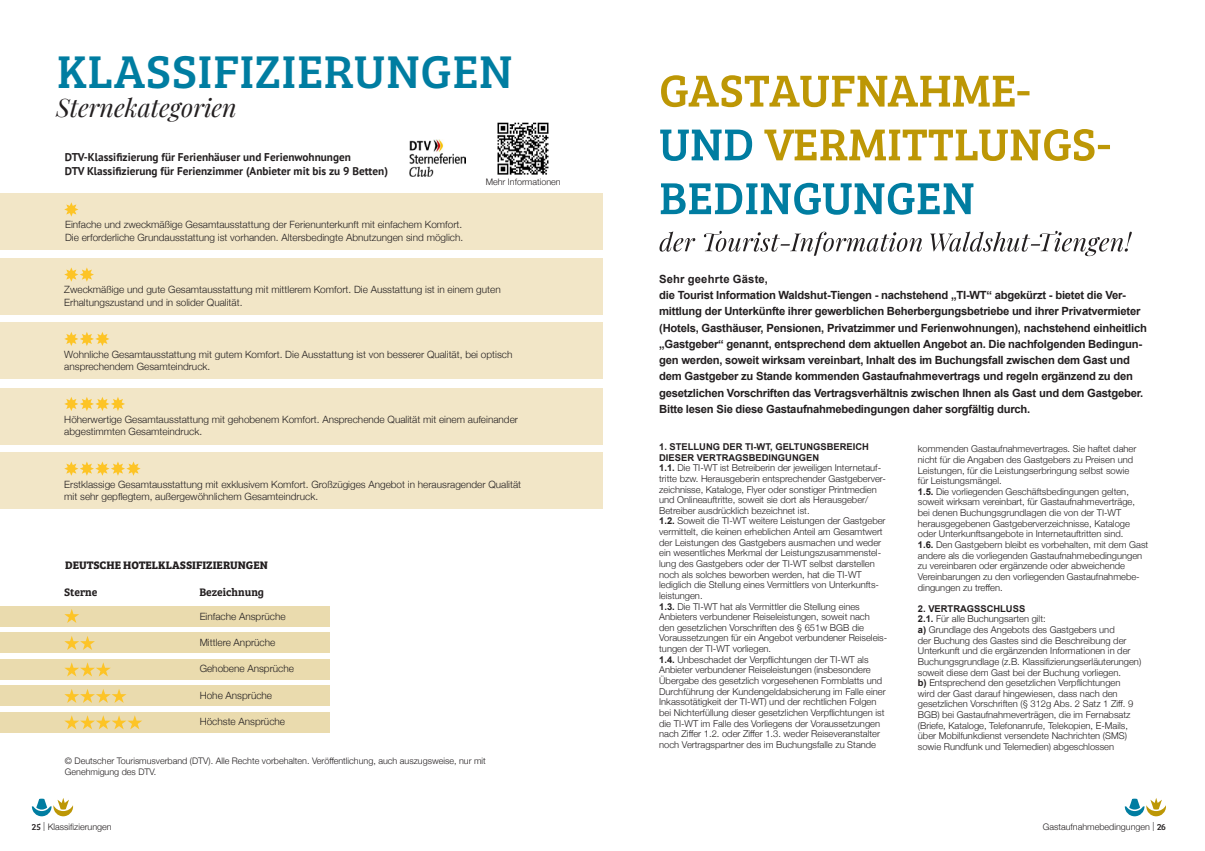
<style>
.page{position:relative;width:1205px;height:851px;background:#fff}
.page>*{position:absolute;margin:0;border:0;box-sizing:border-box;transform-origin:0 0}
.Headline{font:47.38px "Bree Serif";letter-spacing:.01em;color:#007da1}
.t1{font:italic 25px "Playfair Display";color:#231f20}
.Subtext{font:700 11.25px/16.2px "Arial";letter-spacing:-.02em;color:#231f20}
.Unterüberschrift{font:700 11.25px "PT Sans";color:#231f20}
.t2{font:700 11.25px "Bree Serif";color:#231f20}
.Unterüberschrift-2{font:11.25px "Bree Serif Sb";color:#231f20}
.Unterüberschrift-3{font:300 10px/12.5px "Helvetica Neue";color:#231f20}
.Fließtext_9pt{font:300 9.38px/10.6px "Helvetica Neue";color:#231f20}
.Fließtext_9pt-2{font:700 9.38px/10.6px "Arial";color:#231f20}
.Seitenzahl_Links{font:300 9px "Helvetica Neue";color:#231f20}
.Seitenzahl_Rechts{font:300 9px "Helvetica Neue";color:#231f20}
.t3{font:5.38px "Roboto Condensed";color:#000}
.t4{font:4.5px "Roboto Condensed";color:#000}
.s1{font-family:"Bree Serif";font-weight:400}
.s2{font-family:"Arial";font-weight:700}
</style>
<div class="page">
<div style="left:0;top:606px;width:330px;height:20px;background:#eadbae"></div>
<div style="left:0;top:712px;width:330px;height:20px;background:#eadbae"></div>
<div style="left:0;top:659px;width:330px;height:20px;background:#eadbae"></div>
<div style="left:0;top:632px;width:330px;height:21px;background:#eadbae"></div>
<div style="left:0;top:685px;width:330px;height:20px;background:#eadbae"></div>
<div style="left:0;top:193px;width:602px;height:57px;background:#f2e6c7"></div>
<div style="left:0;top:388px;width:602px;height:56px;background:#f2e6c7"></div>
<div style="left:0;top:258px;width:602px;height:56px;background:#f2e6c7"></div>
<div style="left:0;top:452px;width:602px;height:57px;background:#f2e6c7"></div>
<div style="left:0;top:323px;width:602px;height:56px;background:#f2e6c7"></div>
<svg style="left:32px;top:798px;width:41px;height:18px"></svg>
<img style="left:409px;top:140px;width:57px;height:37px">
<svg style="left:64px;top:609px;width:15px;height:14px"></svg>
<svg style="left:64px;top:636px;width:31px;height:14px"></svg>
<svg style="left:64px;top:662px;width:47px;height:14px"></svg>
<svg style="left:64px;top:689px;width:62px;height:13px"></svg>
<svg style="left:64px;top:715px;width:78px;height:14px"></svg>
<img style="left:497px;top:122px;width:52px;height:53px">
<svg style="left:659px;top:231px;width:473px;height:25px"></svg>
<svg style="left:661px;top:183px;width:312px;height:32px"></svg>
<svg style="left:764px;top:129px;width:346px;height:32px"></svg>
<svg style="left:660px;top:129px;width:92px;height:32px"></svg>
<svg style="left:661px;top:75px;width:368px;height:32px"></svg>
<svg style="left:64px;top:202px;width:14px;height:14px"></svg>
<svg style="left:64px;top:267px;width:30px;height:15px"></svg>
<svg style="left:64px;top:332px;width:45px;height:14px"></svg>
<svg style="left:64px;top:461px;width:77px;height:14px"></svg>
<svg style="left:64px;top:397px;width:61px;height:14px"></svg>
<svg style="left:1125px;top:798px;width:41px;height:18px"></svg>
<p class="Headline" style="left:57px;top:36px;width:458px">KLASSIFIZIERUNGEN</p>
<p class="t1" style="left:56px;top:88px;width:182px">Sternekategorien</p>
<p class="Unterüberschrift" style="left:65px;top:150px;width:288px">DTV-Klassifizierung für Ferienhäuser und Ferienwohnungen</p>
<p class="Unterüberschrift" style="left:65px;top:164px;width:325px">DTV Klassifizierung für Ferienzimmer (Anbieter mit bis zu 9 Betten)</p>
<p class="Unterüberschrift-3" style="left:65px;top:218px;width:400px">Einfache und zweckmäßige Gesamtausstattung der Ferienunterkunft mit einfachem Komfort.<br>Die erforderliche Grundausstattung ist vorhanden. Altersbedingte Abnutzungen sind möglich.</p>
<p class="t3" style="left:244px;top:222px;width:191px">erforderliche Grundausstattung ist vorhanden. Altersbedingte Abnutzungen sind möglich.</p>
<p class="Seitenzahl_Links" style="left:486px;top:175px;width:76px">Mehr Informationen</p>
<p class="Unterüberschrift-3" style="left:64px;top:283px;width:438px">Zweckmäßige und gute Gesamtausstattung mit mittlerem Komfort. Die Ausstattung ist in einem guten<br>Erhaltungszustand und in solider Qualität.</p>
<p class="Unterüberschrift-3" style="left:64px;top:347px;width:449px">Wohnliche Gesamtausstattung mit gutem Komfort. Die Ausstattung ist von besserer Qualität, bei optisch ansprechendem Gesamteindruck.</p>
<p class="t3" style="left:244px;top:413px;width:179px">herausragender Qualität mit sehr gepflegtem, außergewöhnlichem Gesamteindruck.</p>
<p class="Unterüberschrift-3" style="left:64px;top:412px;width:455px">Höherwertige Gesamtausstattung mit gehobenem Komfort. Ansprechende Qualität mit einem aufeinander abgestimmten Gesamteindruck.</p>
<p class="Unterüberschrift-3" style="left:64px;top:477px;width:458px">Erstklassige Gesamtausstattung mit exklusivem Komfort. Großzügiges Angebot in herausragender Qualität mit sehr gepflegtem, außergewöhnlichem Gesamteindruck.</p>
<p class="t4" style="left:244px;top:482px;width:196px">© Deutscher Tourismusverband (DTV). Alle Rechte vorbehalten. Veröffentlichung, auch auszugsweise, nur mit</p>
<p class="t2" style="left:65px;top:556px;width:204px">DEUTSCHE HOTELKLASSIFIZIERUNGEN</p>
<p class="Unterüberschrift-2" style="left:64px;top:583px;width:35px">Sterne</p>
<p class="Unterüberschrift-2" style="left:199px;top:583px;width:66px">Bezeichnung</p>
<p class="Unterüberschrift-3" style="left:200px;top:609px;width:87px">Einfache Ansprüche</p>
<p class="Unterüberschrift-3" style="left:200px;top:635px;width:77px">Mittlere Anprüche</p>
<p class="Unterüberschrift-3" style="left:200px;top:661px;width:96px">Gehobene Ansprüche</p>
<p class="Unterüberschrift-3" style="left:200px;top:688px;width:74px">Hohe Ansprüche</p>
<p class="Unterüberschrift-3" style="left:200px;top:714px;width:87px">Höchste Ansprüche</p>
<p class="Seitenzahl_Links" style="left:65px;top:753px;width:422px">© Deutscher Tourismusverband (DTV). Alle Rechte vorbehalten. Veröffentlichung, auch auszugsweise, nur mit</p>
<p class="Seitenzahl_Links" style="left:65px;top:764px;width:93px">Genehmigung des DTV.</p>
<p class="Seitenzahl_Links" style="left:32px;top:819px;width:81px"><span class="s1">25</span> | Klassifizierungen</p>
<p class="Subtext" style="left:659px;top:271px;width:489px">Sehr geehrte Gäste,<br>die Tourist Information Waldshut-Tiengen - nachstehend „TI-WT“ abgekürzt - bietet die Ver&shy;mittlung der Unterkünfte ihrer gewerblichen Beherbergungsbetriebe und ihrer Privatvermieter (Hotels, Gasthäuser, Pensionen, Privatzimmer und Ferienwohnungen), nachstehend einheitlich „Gastgeber“ genannt, entsprechend dem aktuellen Angebot an. Die nachfolgenden Bedingun&shy;gen werden, soweit wirksam vereinbart, Inhalt des im Buchungsfall zwischen dem Gast und dem Gastgeber zu Stande kommenden Gastaufnahmevertrags und regeln ergänzend zu den gesetzlichen Vorschriften das Vertragsverhältnis zwischen Ihnen als Gast und dem Gastgeber.<br>Bitte lesen Sie diese Gastaufnahmebedingungen daher sorgfältig durch.</p>
<p class="Fließtext_9pt-2" style="left:659px;top:441px;width:211px">1. STELLUNG DER TI-WT, GELTUNGSBEREICH<br>DIESER VERTRAGSBEDINGUNGEN</p>
<p class="Fließtext_9pt" style="left:659px;top:462px;width:228px"><span class="s2">1.1.</span> Die TI-WT ist Betreiberin der jeweiligen Internetauf&shy;tritte bzw. Herausgeberin entsprechender Gastgeberver&shy;zeichnisse, Kataloge, Flyer oder sonstiger Printmedien und Onlineauftritte, soweit sie dort als Herausgeber/ Betreiber ausdrücklich bezeichnet ist.</p>
<p class="Fließtext_9pt" style="left:659px;top:515px;width:228px"><span class="s2">1.2.</span> Soweit die TI-WT weitere Leistungen der Gastgeber vermittelt, die keinen erheblichen Anteil am Gesamtwert der Leistungen des Gastgebers ausmachen und weder ein wesentliches Merkmal der Leistungszusammenstel&shy;lung des Gastgebers oder der TI-WT selbst darstellen noch als solches beworben werden, hat die TI-WT lediglich die Stellung eines Vermittlers von Unterkunfts&shy;leistungen.</p>
<p class="Fließtext_9pt" style="left:659px;top:600px;width:202px"><span class="s2">1.3.</span> Die TI-WT hat als Vermittler die Stellung eines</p>
<p class="Fließtext_9pt" style="left:659px;top:610px;width:212px">Anbieters verbundener Reiseleistungen, soweit nach</p>
<p class="Fließtext_9pt" style="left:659px;top:621px;width:230px">den gesetzlichen Vorschriften des § 651w BGB die<br>Voraussetzungen für ein Angebot verbundener Reiseleis&shy;tungen der TI-WT vorliegen.</p>
<p class="Fließtext_9pt" style="left:659px;top:653px;width:228px"><span class="s2">1.4.</span> Unbeschadet der Verpflichtungen der TI-WT als Anbieter verbundener Reiseleistungen (insbesondere Übergabe des gesetzlich vorgesehenen Formblatts und Durchführung der Kundengeldabsicherung im Falle einer Inkassotätigkeit der TI-WT) und der rechtlichen Folgen bei Nichterfüllung dieser gesetzlichen Verpflichtungen ist die TI-WT im Falle des Vorliegens der Voraussetzungen nach Ziffer 1.2. oder Ziffer 1.3. weder Reiseveranstalter noch Vertragspartner des im Buchungsfalle zu Stande</p>
<p class="Fließtext_9pt" style="left:918px;top:443px;width:220px">kommenden Gastaufnahmevertrages. Sie haftet daher nicht für die Angaben des Gastgebers zu Preisen und<br>Leistungen, für die Leistungserbringung selbst sowie</p>
<p class="Fließtext_9pt" style="left:918px;top:475px;width:85px">für Leistungsmängel.</p>
<p class="Fließtext_9pt" style="left:918px;top:485px;width:219px"><span class="s2">1.5.</span> Die vorliegenden Geschäftsbedingungen gelten, soweit wirksam vereinbart, für Gastaufnahmeverträge, bei denen Buchungsgrundlagen die von der TI-WT</p>
<p class="Fließtext_9pt" style="left:918px;top:517px;width:214px">herausgegebenen Gastgeberverzeichnisse, Kataloge</p>
<p class="Fließtext_9pt" style="left:918px;top:528px;width:207px">oder Unterkunftsangebote in Internetauftritten sind.</p>
<p class="Fließtext_9pt" style="left:918px;top:538px;width:232px"><span class="s2">1.6.</span> Den Gastgebern bleibt es vorbehalten, mit dem Gast andere als die vorliegenden Gastaufnahmebedingungen zu vereinbaren oder ergänzende oder abweichende Vereinbarungen zu den vorliegenden Gastaufnahmebe&shy;dingungen zu treffen.</p>
<p class="Fließtext_9pt-2" style="left:918px;top:603px;width:109px">2. VERTRAGSSCHLUSS</p>
<p class="Fließtext_9pt" style="left:918px;top:613px;width:129px"><span class="s2">2.1.</span> Für alle Buchungsarten gilt:</p>
<p class="Fließtext_9pt" style="left:918px;top:623px;width:225px"><span class="s2">a)</span> Grundlage des Angebots des Gastgebers und<br>der Buchung des Gastes sind die Beschreibung der Unterkunft und die ergänzenden Informationen in der Buchungsgrundlage (z.B. Klassifizierungserläuterungen) soweit diese dem Gast bei der Buchung vorliegen.</p>
<p class="Fließtext_9pt" style="left:918px;top:676px;width:204px"><span class="s2">b)</span> Entsprechend den gesetzlichen Verpflichtungen</p>
<p class="Fließtext_9pt" style="left:918px;top:687px;width:201px">wird der Gast darauf hingewiesen, dass nach den</p>
<p class="Fließtext_9pt" style="left:918px;top:698px;width:217px">gesetzlichen Vorschriften (§ 312g Abs. 2 Satz 1 Ziff. 9<br>BGB) bei Gastaufnahmeverträgen, die im Fernabsatz (Briefe, Kataloge, Telefonanrufe, Telekopien, E-Mails, über Mobilfunkdienst versendete Nachrichten (SMS)</p>
<p class="Fließtext_9pt" style="left:918px;top:740px;width:198px">sowie Rundfunk und Telemedien) abgeschlossen</p>
<p class="Seitenzahl_Rechts" style="left:1043px;top:819px;width:125px">Gastaufnahmebedingungen | <span class="s1">26</span></p>
</div>
